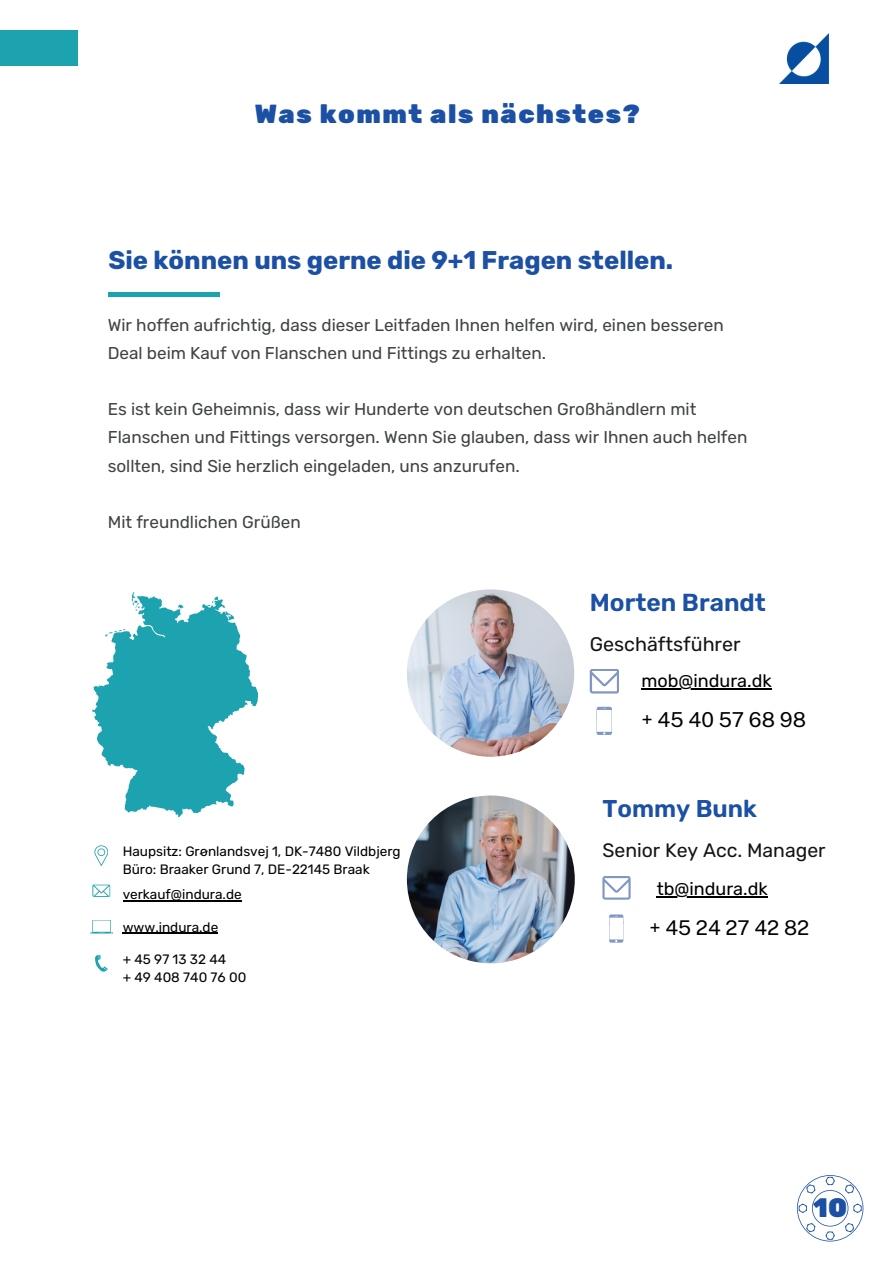
<style>
.page{position:relative;width:894px;height:1264px;background:#fff}
.page>*{position:absolute;margin:0;border:0;box-sizing:border-box;transform-origin:0 0}
.t1{font:900 26.7px "Rubik";color:#1c50a4}
.t2{font:900 26.1px "Rubik";letter-spacing:.06em;color:#1c50a4}
.t3{font:700 25.5px "Rubik";color:#1c50a4}
.t4{font:600 24.6px "Rubik";color:#1c50a4}
.t5{font:600 24.3px "Rubik";color:#1c50a4}
.t6{font:20.55px "Public Sans";color:#000}
.t7{font:20.25px "Public Sans";color:#000}
.t8{font:19.65px "Rubik";color:#141414}
.t9{font:19.35px "Rubik";color:#141414}
.t10{font:18px "Rubik";color:#000}
.t11{font:17.1px/28.2px "Rubik";color:#3f4440}
.t12{font:13.5px/18px "Rubik";color:#000}
</style>
<div class="page">
<div style="left:0;top:30px;width:77px;height:35px;background:#1da3af"></div>
<img style="left:780px;top:33px;width:50px;height:50px">
<hr style="left:108px;top:292px;width:70px;height:4px;background:#1da3af">
<hr style="left:178px;top:292px;width:42px;height:4px;background:#1da3af">
<img style="left:407px;top:589px;width:167px;height:167px;border-radius:50%">
<img style="left:407px;top:795px;width:167px;height:168px;border-radius:50%">
<svg style="left:589px;top:669px;width:30px;height:24px"></svg>
<svg style="left:90px;top:920px;width:23px;height:13px"></svg>
<svg style="left:92px;top:884px;width:18px;height:12px"></svg>
<svg style="left:94px;top:845px;width:14px;height:20px"></svg>
<svg style="left:95px;top:955px;width:13px;height:17px"></svg>
<svg style="left:602px;top:876px;width:28px;height:23px"></svg>
<svg style="left:92px;top:592px;width:166px;height:225px"></svg>
<svg style="left:596px;top:706px;width:16px;height:29px"></svg>
<svg style="left:609px;top:914px;width:14px;height:28px"></svg>
<svg style="left:797px;top:1175px;width:66px;height:66px"></svg>
<hr style="left:123px;top:900px;width:118px;height:1px;background:#000">
<hr style="left:123px;top:932px;width:95px;height:1px;background:#000">
<hr style="left:641px;top:688px;width:130px;height:1px;background:#000">
<hr style="left:656px;top:896px;width:111px;height:1px;background:#000">
<h2 class="t2" style="left:254px;top:98px;width:386px">Was kommt als nächstes?</h2>
<h3 class="t3" style="left:108px;top:245px;width:566px">Sie können uns gerne die 9+1 Fragen stellen.</h3>
<p class="t11" style="left:108px;top:311px;width:617px">Wir hoffen aufrichtig, dass dieser Leitfaden Ihnen helfen wird, einen besseren<br>Deal beim Kauf von Flanschen und Fittings zu erhalten.</p>
<p class="t11" style="left:108px;top:395px;width:641px">Es ist kein Geheimnis, dass wir Hunderte von deutschen Großhändlern mit<br>Flanschen und Fittings versorgen. Wenn Sie glauben, dass wir Ihnen auch helfen sollten, sind Sie herzlich eingeladen, uns anzurufen.</p>
<p class="t11" style="left:108px;top:508px;width:194px">Mit freundlichen Grüßen</p>
<h3 class="t4" style="left:589px;top:587px;width:177px">Morten Brandt</h3>
<p class="t8" style="left:589px;top:633px;width:152px">Geschäftsführer</p>
<p class="t10" style="left:641px;top:670px;width:132px">mob@indura.dk</p>
<p class="t6" style="left:641px;top:707px;width:166px">+ 45 40 57 68 98</p>
<p class="t12" style="left:123px;top:842px;width:279px">Haupsitz: Grønlandsvej 1, DK-7480 Vildbjerg<br>Büro: Braaker Grund 7, DE-22145 Braak</p>
<p class="t12" style="left:123px;top:885px;width:120px">verkauf@indura.de</p>
<p class="t12" style="left:123px;top:917px;width:97px">www.indura.de</p>
<p class="t12" style="left:123px;top:950px;width:125px">+ 45 97 13 32 44<br>+ 49 408 740 76 00</p>
<h3 class="t5" style="left:602px;top:794px;width:156px">Tommy Bunk</h3>
<p class="t9" style="left:602px;top:839px;width:224px">Senior Key Acc. Manager</p>
<p class="t10" style="left:656px;top:878px;width:112px">tb@indura.dk</p>
<p class="t7" style="left:649px;top:915px;width:161px">+ 45 24 27 42 82</p>
<h1 class="t1" style="left:813px;top:1191px;width:35px">10</h1>
</div>
